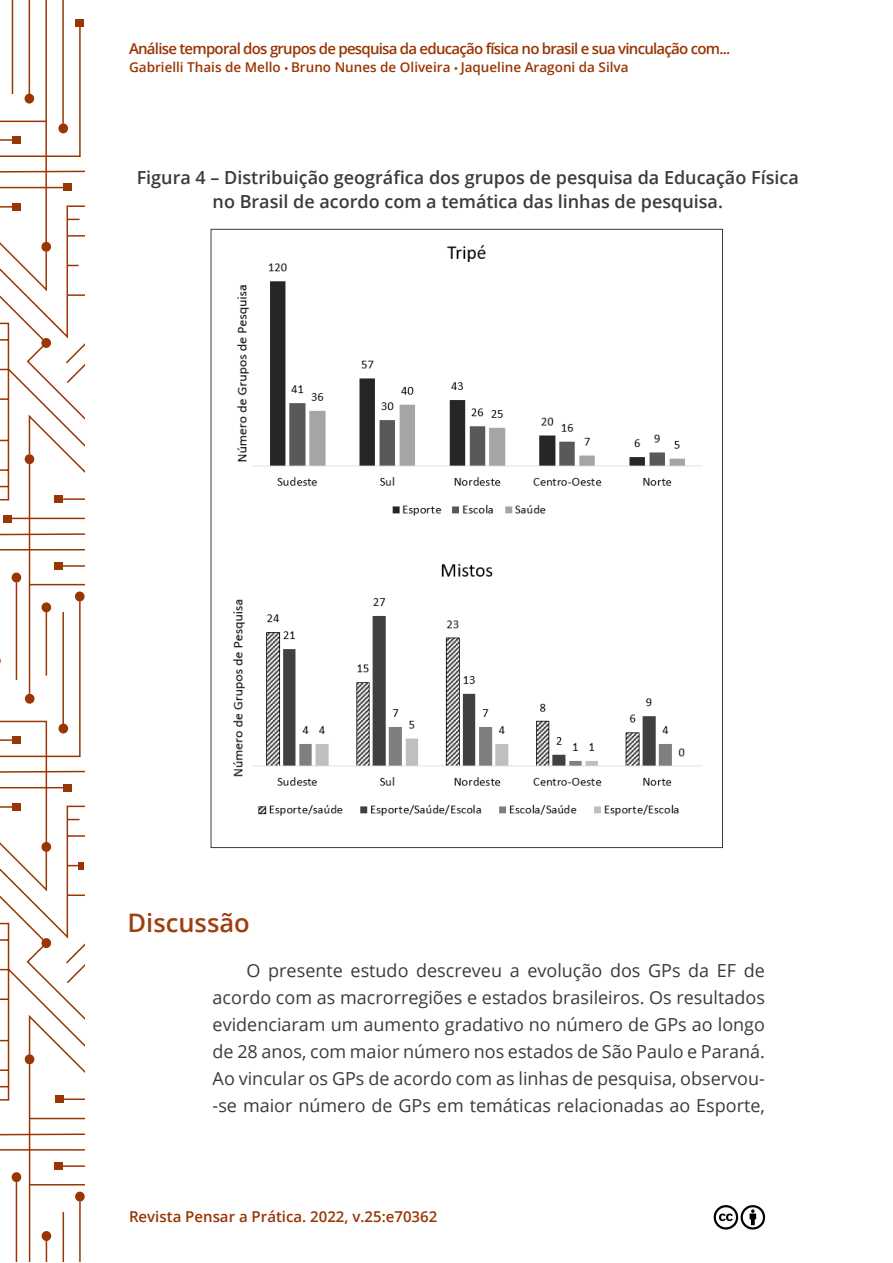
<style>
.page{position:relative;width:893px;height:1263px;background:#fff}
.page>*{position:absolute;margin:0;border:0;box-sizing:border-box;transform-origin:0 0}
.t1{font:600 25.5px "Open Sans";color:#9e3f0f}
.t2{font:18px/27px "Open Sans";color:#3c3b3b;text-align:justify}
.t3{font:600 18px/24px "Open Sans";color:#3c3b3b;text-align:center}
.t4{font:600 15px "Open Sans";letter-spacing:-.05em;color:#983503}
.t5{font:600 15px "Open Sans";color:#983503}
.t6{font:600 13.5px "Open Sans";color:#993603}
.s1{font-family:"Myriad Pro";font-weight:400;color:#9e3f0f}
</style>
<div class="page">
<hr style="left:12px;top:0;width:1px;height:94px;background:#993603">
<hr style="left:29px;top:0;width:1px;height:94px;background:#993603">
<hr style="left:45px;top:0;width:2px;height:242px;background:#993603">
<hr style="left:62px;top:0;width:2px;height:124px;background:#993603">
<svg style="left:11px;top:25px;width:73px;height:95px"></svg>
<div style="left:76px;top:19px;width:8px;height:7px;background:#993603"></div>
<svg style="left:0;top:120px;width:84px;height:202px"></svg>
<svg style="left:0;top:881px;width:84px;height:380px"></svg>
<div style="left:42px;top:1231px;width:9px;height:10px;background:#993603;border-radius:50%"></div>
<svg style="left:0;top:922px;width:84px;height:314px"></svg>
<svg style="left:0;top:322px;width:84px;height:559px"></svg>
<svg style="left:713px;top:1205px;width:53px;height:25px"></svg>
<img style="left:210px;top:228px;width:513px;height:621px">
<p class="t4" style="left:129px;top:38px;width:603px">Análise temporal dos grupos de pesquisa da educação física no brasil e sua vinculação com...</p>
<p class="t6" style="left:129px;top:58px;width:501px">Gabrielli Thais de Mello <span class="s1">•</span> Bruno Nunes de Oliveira <span class="s1">•</span> Jaqueline Aragoni da Silva</p>
<p class="t3" style="left:137px;top:165px;width:664px">Figura 4 – Distribuição geográfica dos grupos de pesquisa da Educação Física no Brasil de acordo com a temática das linhas de pesquisa.</p>
<h1 class="t1" style="left:128px;top:905px;width:124px">Discussão</h1>
<p class="t2" style="left:213px;top:957px;width:554px;text-indent:34px">O presente estudo descreveu a evolução dos GPs da EF de acordo com as macrorregiões e estados brasileiros. Os resultados evidenciaram um aumento gradativo no número de GPs ao longo de 28 anos, com maior número nos estados de São Paulo e Paraná.<br>Ao vincular os GPs de acordo com as linhas de pesquisa, observou--se maior número de GPs em temáticas relacionadas ao Esporte,</p>
<p class="t5" style="left:129px;top:1206px;width:310px">Revista Pensar a Prática. 2022, v.25:e70362</p>
</div>
